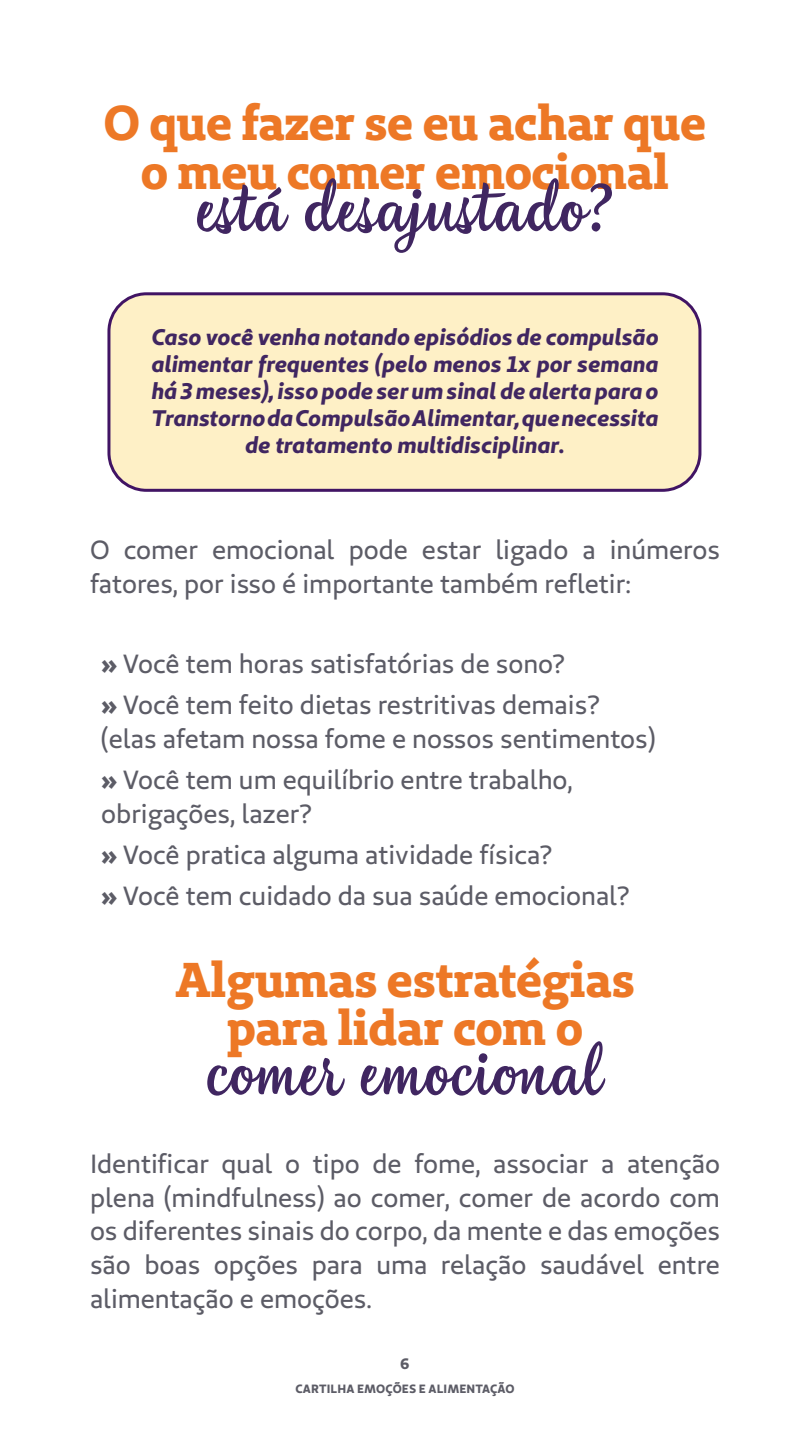
<style>
.page{position:relative;width:810px;height:1440px;background:#fff}
.page>*{position:absolute;margin:0;border:0;box-sizing:border-box;transform-origin:0 0}
.No_Spacing{font:71.25px "Unimed Brush";color:#402661}
.No_Spacing-2{font:48.75px "Unimed Slab 2020 Bold";letter-spacing:-.01em;color:#ed7826}
.No_Spacing-3{font:26.25px/33.8px "Unimed Sans 2020 Regular";color:#5c5c66}
.No_Spacing-4{font:italic 22.5px/27px "Unimed Sans 2020 Bold";color:#402661;text-align:center}
.t1{font:15px "Unimed Sans 2020 Bold";color:#5c5c66}
.t2{font:12px "Unimed Sans 2020 Bold";letter-spacing:.01em;color:#5c5c66}
.s1{font-family:"Unimed Sans 2020 Bold"}
</style>
<div class="page">
<div style="left:109px;top:294px;width:591px;height:196px;background:#fef0c6;border-radius:38px"></div>
<div style="left:107px;top:292px;width:594px;height:200px;border:3px solid #411464;border-radius:38px"></div>
<p class="No_Spacing-2" style="left:104px;top:91px;width:604px">O que fazer se eu achar que</p>
<p class="No_Spacing-2" style="left:141px;top:139px;width:530px">o meu comer emocional</p>
<p class="No_Spacing" style="left:197px;top:163px;width:418px">está desajustado?</p>
<p class="No_Spacing-4" style="left:151px;top:323px;width:509px">Caso você venha notando episódios de compulsão alimentar frequentes (pelo menos 1x por semana há 3 meses), isso pode ser um sinal de alerta para o Transtorno da Compulsão Alimentar, que necessita de tratamento multidisciplinar.</p>
<p class="No_Spacing-3" style="left:90px;top:533px;width:631px">O comer emocional pode estar ligado a inúmeros fatores, por isso é importante também refletir:</p>
<p class="No_Spacing-3" style="left:101px;top:646px;width:466px"><span class="s1">»</span> Você tem horas satisfatórias de sono?</p>
<p class="No_Spacing-3" style="left:101px;top:688px;width:556px"><span class="s1">»</span> Você tem feito dietas restritivas demais? (elas afetam nossa fome e nossos sentimentos)</p>
<p class="No_Spacing-3" style="left:101px;top:763px;width:473px"><span class="s1">»</span> Você tem um equilíbrio entre trabalho, obrigações, lazer?</p>
<p class="No_Spacing-3" style="left:101px;top:838px;width:453px"><span class="s1">»</span> Você pratica alguma atividade física?</p>
<p class="No_Spacing-3" style="left:101px;top:879px;width:530px"><span class="s1">»</span> Você tem cuidado da sua saúde emocional?</p>
<p class="No_Spacing-2" style="left:175px;top:947px;width:461px">Algumas estratégias</p>
<p class="No_Spacing-2" style="left:227px;top:996px;width:358px">para lidar com o</p>
<p class="No_Spacing" style="left:207px;top:1027px;width:399px">comer emocional</p>
<p class="No_Spacing-3" style="left:90px;top:1146px;width:632px;text-align:justify">Identificar qual o tipo de fome, associar a atenção plena (mindfulness) ao comer, comer de acordo com os diferentes sinais do corpo, da mente e das emoções são boas opções para uma relação saudável entre alimentação e emoções.</p>
<p class="t1" style="left:400px;top:1354px;width:11px">6</p>
<p class="t2" style="left:295px;top:1381px;width:221px">CARTILHA EMOÇÕES E ALIMENTAÇÃO</p>
</div>
